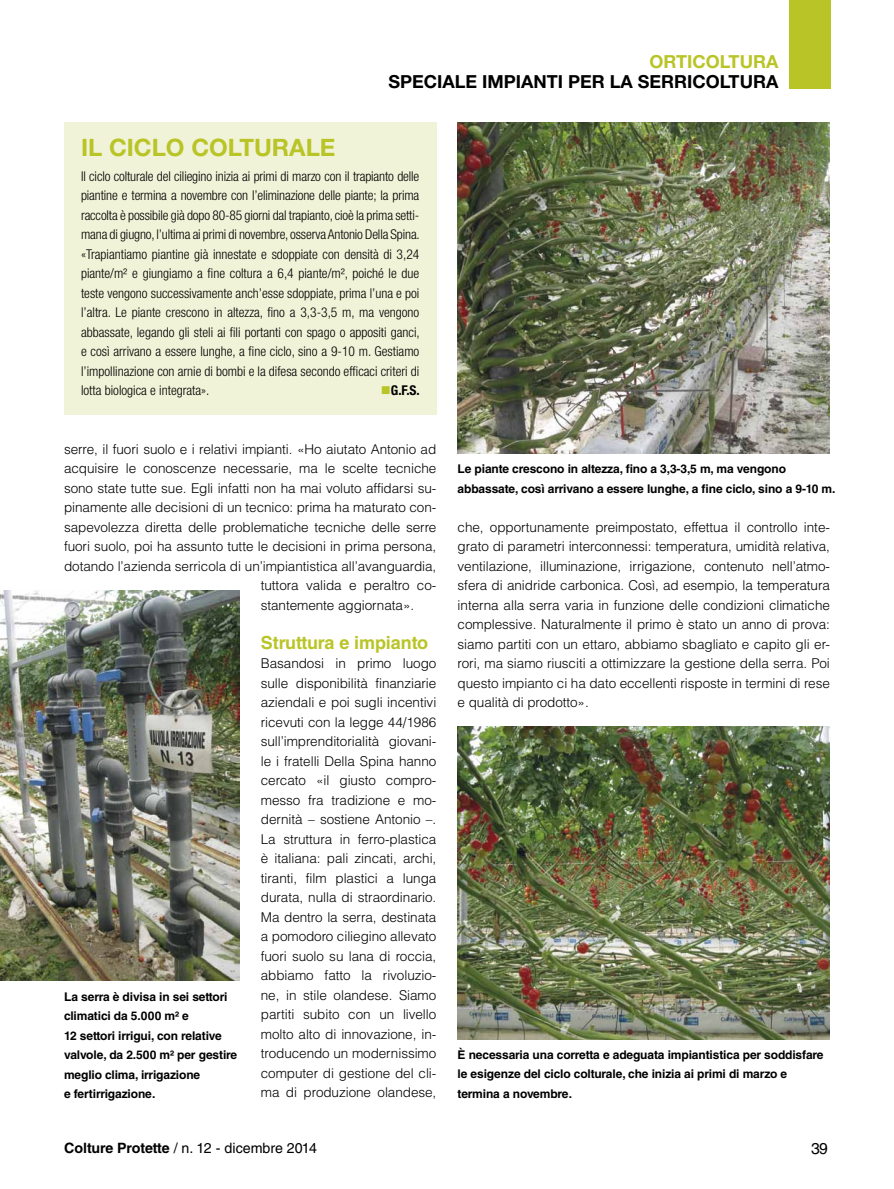
<style>
.page{position:relative;width:894px;height:1189px;background:#fff}
.page>*{position:absolute;margin:0;border:0;box-sizing:border-box;transform-origin:0 0}
.t1{font:700 24px "Helvetica Neue LT Std";color:#b9c426}
.t2{font:700 18px "Helvetica Neue LT Std";color:#000}
.t3{font:700 18px "Helvetica LT Std";letter-spacing:-.005em;color:#b9c426}
.t4{font:700 18px "Helvetica Neue LT Std";color:#b9c426}
.t5{font:15.75px "Helvetica LT Std";color:#000}
.t6{font:14.25px "Helvetica LT Std";color:#000}
.t7{font:300 13.5px/19.5px "Helvetica LT Std";letter-spacing:-.005em;color:#000;text-align:justify}
.t8{font:300 condensed 13.5px/19.5px "Helvetica Neue LT Std";color:#000;text-align:justify}
.t9{font:700 condensed 13.5px "Helvetica Neue LT Std";color:#000}
.t10{font:700 12px/19.5px "Helvetica LT Std";letter-spacing:-.01em;color:#000}
.s1{font-weight:700}
</style>
<div class="page">
<div style="left:789px;top:0;width:41px;height:88px;background:#b9c426"></div>
<div style="left:64px;top:122px;width:372px;height:293px;background:#f1f3d8"></div>
<img style="left:457px;top:122px;width:372px;height:332px">
<img style="left:457px;top:727px;width:372px;height:313px">
<img style="left:0;top:590px;width:239px;height:390px">
<h2 class="t4" style="left:649px;top:50px;width:130px">ORTICOLTURA</h2>
<h1 class="t1" style="left:81px;top:133px;width:256px">IL CICLO COLTURALE</h1>
<h2 class="t2" style="left:388px;top:71px;width:391px">SPECIALE IMPIANTI PER LA SERRICOLTURA</h2>
<p class="t8" style="left:81px;top:166px;width:340px">Il ciclo colturale del ciliegino inizia ai primi di marzo con il trapianto delle piantine e termina a novembre con l’eliminazione delle piante; la prima raccolta è possibile già dopo 80-85 giorni dal trapianto, cioè la prima setti&shy;mana di giugno, l’ultima ai primi di novembre, osserva Antonio Della Spina. «Trapiantiamo piantine già innestate e sdoppiate con densità di 3,24 piante/m² e giungiamo a fine coltura a 6,4 piante/m², poiché le due teste vengono successivamente anch’esse sdoppiate, prima l’una e poi l’altra. Le piante crescono in altezza, fino a 3,3-3,5 m, ma vengono abbassate, legando gli steli ai fili portanti con spago o appositi ganci, e così arrivano a essere lunghe, a fine ciclo, sino a 9-10 m. Gestiamo l’impollinazione con arnie di bombi e la difesa secondo efficaci criteri di lotta biologica e integrata».</p>
<p class="t9" style="left:391px;top:382px;width:30px">G.F.S.</p>
<p class="t7" style="left:64px;top:439px;width:374px">serre, il fuori suolo e i relativi impianti. «Ho aiutato Antonio ad</p>
<p class="t7" style="left:64px;top:459px;width:374px">acquisire le conoscenze necessarie, ma le scelte tecniche</p>
<p class="t7" style="left:64px;top:478px;width:374px">sono state tutte sue. Egli infatti non ha mai voluto affidarsi su-</p>
<p class="t7" style="left:64px;top:498px;width:374px">pinamente alle decisioni di un tecnico: prima ha maturato con-</p>
<p class="t7" style="left:64px;top:517px;width:374px">sapevolezza diretta delle problematiche tecniche delle serre</p>
<p class="t7" style="left:64px;top:537px;width:373px">fuori suolo, poi ha assunto tutte le decisioni in prima persona,</p>
<p class="t7" style="left:64px;top:556px;width:374px">dotando l’azienda serricola di un’impiantistica all’avanguardia,</p>
<p class="t7" style="left:261px;top:576px;width:177px">tuttora valida e peraltro co-</p>
<p class="t7" style="left:261px;top:595px;width:155px">stantemente aggiornata».</p>
<h2 class="t3" style="left:261px;top:631px;width:169px">Struttura e impianto</h2>
<p class="t7" style="left:261px;top:654px;width:177px">Basandosi in primo luogo sulle disponibilità finanziarie aziendali e poi sugli incentivi ricevuti con la legge 44/1986 sull’imprenditorialità giovani&shy;le i fratelli Della Spina hanno cercato «il giusto compro&shy;messo fra tradizione e mo&shy;dernità – sostiene Antonio –.<br>La struttura in ferro-plastica è italiana: pali zincati, archi, tiranti, film plastici a lunga durata, nulla di straordinario.<br>Ma dentro la serra, destinata a pomodoro ciliegino allevato fuori suolo su lana di roccia, abbiamo fatto la rivoluzio&shy;ne, in stile olandese. Siamo partiti subito con un livello molto alto di innovazione, in&shy;troducendo un modernissimo computer di gestione del cli&shy;ma di produzione olandese,</p>
<p class="t10" style="left:64px;top:986px;width:175px">La serra è divisa in sei settori climatici da 5.000 m2 e<br>12 settori irrigui, con relative valvole, da 2.500 m2 per gestire meglio clima, irrigazione<br>e fertirrigazione.</p>
<p class="t6" style="left:64px;top:1140px;width:254px"><span class="s1">Colture Protette</span> / n. 12 - dicembre 2014</p>
<p class="t10" style="left:457px;top:459px;width:379px">Le piante crescono in altezza, fino a 3,3-3,5 m, ma vengono abbassate, così arrivano a essere lunghe, a fine ciclo, sino a 9-10 m.</p>
<p class="t7" style="left:457px;top:517px;width:374px">che, opportunamente preimpostato, effettua il controllo inte&shy;grato di parametri interconnessi: temperatura, umidità relativa, ventilazione, illuminazione, irrigazione, contenuto nell’atmo&shy;sfera di anidride carbonica. Così, ad esempio, la temperatura interna alla serra varia in funzione delle condizioni climatiche complessive. Naturalmente il primo è stato un anno di prova: siamo partiti con un ettaro, abbiamo sbagliato e capito gli er&shy;rori, ma siamo riusciti a ottimizzare la gestione della serra. Poi questo impianto ci ha dato eccellenti risposte in termini di rese e qualità di prodotto».</p>
<p class="t10" style="left:457px;top:1044px;width:367px">È necessaria una corretta e adeguata impiantistica per soddisfare le esigenze del ciclo colturale, che inizia ai primi di marzo e termina a novembre.</p>
<p class="t5" style="left:810px;top:1139px;width:18px">39</p>
</div>
